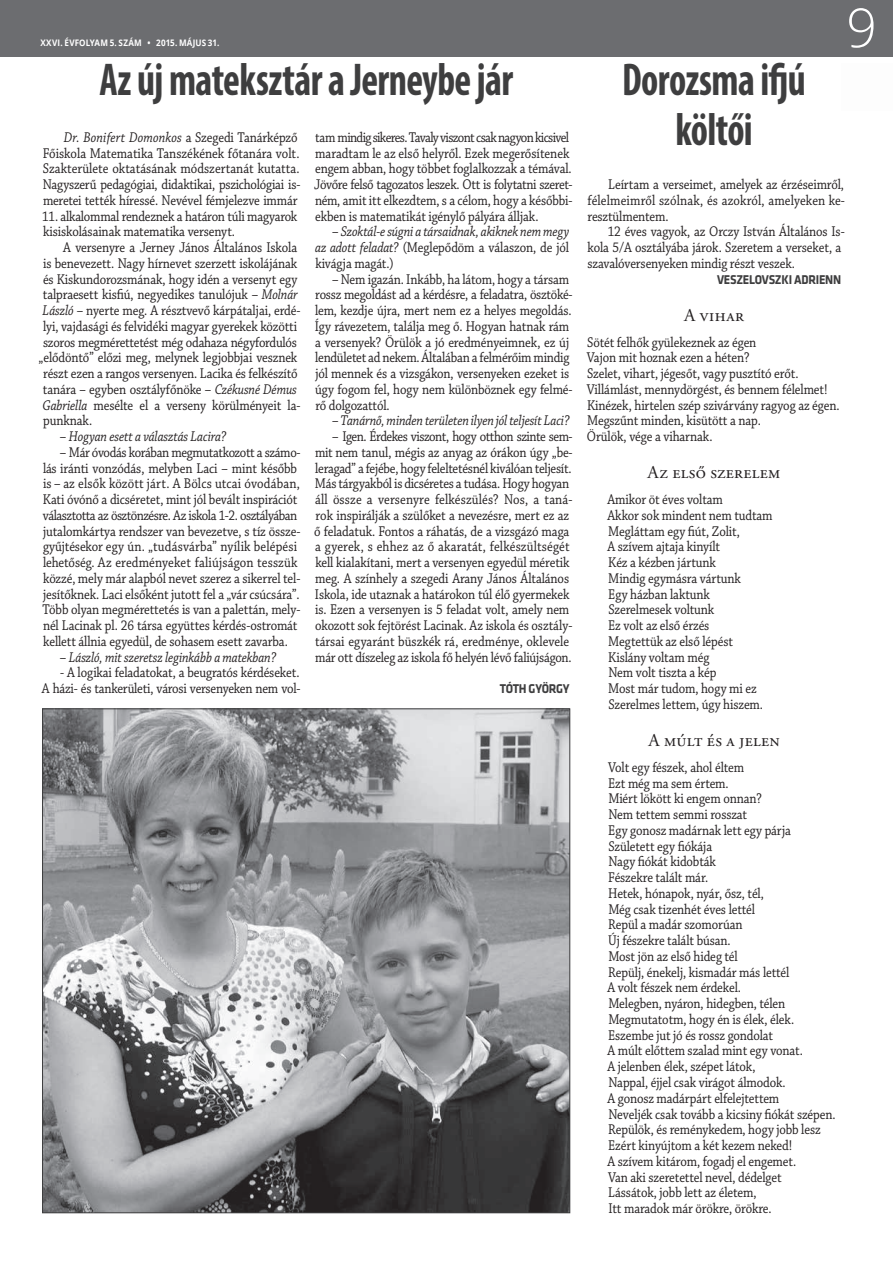
<style>
.page{position:relative;width:893px;height:1263px;background:#fff}
.page>*{position:absolute;margin:0;border:0;box-sizing:border-box;transform-origin:0 0}
.t1{font:300 54px "Open Sans";color:#fff}
.t2{font:700 condensed 46.2px/50.4px "Myriad Pro";letter-spacing:-.015em;color:#3e3e3f;text-align:center;scale:.86 1}
.t3{font:18px "Adobe Garamond Pro";letter-spacing:.015em;color:#231f20}
.t4{font:14.85px/15.8px "Chaparral Pro";letter-spacing:-.01em;color:#231f20;scale:.86 1}
.t5{font:italic 14.85px/15.8px "Chaparral Pro";letter-spacing:-.01em;color:#231f20;text-align:justify;scale:.86 1}
.t6{font:700 13.2px "Klavika";letter-spacing:-.02em;color:#3e3e3f;scale:.91 1}
.t7{font:700 9px "Open Sans";letter-spacing:.02em;color:#fff;scale:.9 1}
.s1{font-style:italic}
.s2{font-style:normal}
</style>
<div class="page">
<div style="left:0;top:0;width:893px;height:57px;background:#6c6d70"></div>
<img style="left:44px;top:711px;width:524px;height:500px">
<p class="t7" style="left:40px;top:36px;width:200px">XXVI. ÉVFOLYAM 5. SZÁM • 2015. MÁJUS 31.</p>
<h2 class="t2" style="left:100px;top:53px;width:482px">Az új mateksztár a Jerneybe jár</h2>
<p class="t4" style="left:43px;top:130px;width:301px;text-indent:21px"><span class="s1">Dr. Bonifert Domonkos</span> a Szegedi Tanárképző Főiskola Matematika Tanszékének főtanára volt.<br>Szakterülete oktatásának módszertanát kutatta.<br>Nagyszerű pedagógiai, didaktikai, pszichológiai is&shy;meretei tették híressé. Nevével fémjelezve immár</p>
<p class="t4" style="left:42px;top:209px;width:298px">11. alkalommal rendeznek a határon túli magyarok kisiskolásainak matematika versenyt.</p>
<p class="t4" style="left:63px;top:240px;width:274px">A versenyre a Jerney János Általános Iskola</p>
<p class="t4" style="left:43px;top:256px;width:297px">is benevezett. Nagy hírnevet szerzett iskolájának</p>
<p class="t4" style="left:43px;top:272px;width:297px">és Kiskundorozsmának, hogy idén a versenyt egy</p>
<p class="t4" style="left:43px;top:287px;width:298px">talpraesett kisfiú, negyedikes tanulójuk – <span class="s1">Molnár</span></p>
<p class="t4" style="left:43px;top:303px;width:301px"><span class="s1">László</span> – nyerte meg. A résztvevő kárpátaljai, erdé-</p>
<p class="t4" style="left:43px;top:319px;width:297px">lyi, vajdasági és felvidéki magyar gyerekek közötti</p>
<p class="t4" style="left:43px;top:335px;width:297px">szoros megmérettetést még odahaza négyfordulós</p>
<p class="t4" style="left:39px;top:350px;width:302px">„elődöntő” előzi meg, melynek legjobbjai vesznek</p>
<p class="t4" style="left:43px;top:366px;width:297px">részt ezen a rangos versenyen. Lacika és felkészítő</p>
<p class="t4" style="left:43px;top:382px;width:297px">tanára – egyben osztályfőnöke – <span class="s1">Czékusné Démus</span></p>
<p class="t4" style="left:42px;top:398px;width:301px"><span class="s1">Gabriella</span> mesélte el a verseny körülményeit la-</p>
<p class="t4" style="left:43px;top:413px;width:58px">punknak.</p>
<p class="t5" style="left:60px;top:429px;width:195px"><span class="s2">–</span> Hogyan esett a választás Lacira?</p>
<p class="t4" style="left:43px;top:445px;width:301px;text-indent:17px">– Már óvodás korában megmutatkozott a számo&shy;lás iránti vonzódás, melyben Laci – mint később is – az elsők között járt. A Bölcs utcai óvodában, Kati óvónő a dicséretet, mint jól bevált inspirációt választotta az ösztönzésre. Az iskola 1-2. osztályában jutalomkártya rendszer van bevezetve, s tíz össze&shy;gyűjtésekor egy ún. „tudásvárba” nyílik belépési lehetőség. Az eredményeket faliújságon tesszük közzé, mely már alapból nevet szerez a sikerrel tel&shy;jesítőknek. Laci elsőként jutott fel a „vár csúcsára”.<br>Több olyan megmérettetés is van a palettán, mely&shy;nél Lacinak pl. 26 társa együttes kérdés-ostromát kellett állnia egyedül, de sohasem esett zavarba.</p>
<p class="t5" style="left:60px;top:650px;width:253px"><span class="s2">–</span> László, mit szeretsz leginkább a matekban?</p>
<p class="t4" style="left:42px;top:665px;width:302px;text-align:right">- A logikai feladatokat, a beugratós kérdéseket.<br>A házi- és tankerületi, városi versenyeken nem vol-</p>
<p class="t4" style="left:314px;top:130px;width:302px">tam mindig sikeres. Tavaly viszont csak nagyon kicsivel maradtam le az első helyről. Ezek megerősítenek engem abban, hogy többet foglalkozzak a témával.<br>Jövőre felső tagozatos leszek. Ott is folytatni szeret&shy;ném, amit itt elkezdtem, s a célom, hogy a későbbi&shy;ekben is matematikát igénylő pályára álljak.</p>
<p class="t5" style="left:315px;top:224px;width:297px;text-indent:17px"><span class="s2">–</span> Szoktál-e súgni a társaidnak, akiknek nem megy az adott feladat? <span class="s2">(Meglepődöm a válaszon, de jól kivágja magát.)</span></p>
<p class="t4" style="left:315px;top:272px;width:301px;text-indent:17px">– Nem igazán. Inkább, ha látom, hogy a társam rossz megoldást ad a kérdésre, a feladatra, ösztöké&shy;lem, kezdje újra, mert nem ez a helyes megoldás.<br>Így rávezetem, találja meg ő. Hogyan hatnak rám a versenyek? Örülök a jó eredményeimnek, ez új lendületet ad nekem. Általában a felmérőim mindig jól mennek és a vizsgákon, versenyeken ezeket is úgy fogom fel, hogy nem különböznek egy felmé&shy;rő dolgozattól.</p>
<p class="t5" style="left:332px;top:413px;width:278px"><span class="s2">–</span> Tanárnő, minden területen ilyen jól teljesít Laci?</p>
<p class="t4" style="left:314px;top:429px;width:302px;text-indent:18px">– Igen. Érdekes viszont, hogy otthon szinte sem&shy;mit nem tanul, mégis az anyag az órákon úgy „be&shy;leragad” a fejébe, hogy feleltetésnél kiválóan teljesít.<br>Más tárgyakból is dicséretes a tudása. Hogy hogyan áll össze a versenyre felkészülés? Nos, a taná&shy;rok inspirálják a szülőket a nevezésre, mert ez az ő feladatuk. Fontos a ráhatás, de a vizsgázó maga a gyerek, s ehhez az ő akaratát, felkészültségét kell kialakítani, mert a versenyen egyedül méretik meg. A színhely a szegedi Arany János Általános Iskola, ide utaznak a határokon túl élő gyermekek is. Ezen a versenyen is 5 feladat volt, amely nem okozott sok fejtörést Lacinak. Az iskola és osztály&shy;társai egyaránt büszkék rá, eredménye, oklevele már ott díszeleg az iskola fő helyén lévő faliújságon.</p>
<p class="t6" style="left:500px;top:681px;width:78px">TÓTH GYÖRGY</p>
<h1 class="t1" style="left:846px;top:-9px;width:32px">9</h1>
<h2 class="t2" style="left:622px;top:53px;width:215px">Dorozsma ifjú költői</h2>
<p class="t4" style="left:587px;top:177px;width:301px;text-align:justify;text-indent:21px">Leírtam a verseimet, amelyek az érzéseimről, félelmeimről szólnak, és azokról, amelyeken ke&shy;resztülmentem.</p>
<p class="t4" style="left:587px;top:224px;width:301px;text-indent:20px">12 éves vagyok, az Orczy István Általános Is&shy;kola 5/A osztályába járok. Szeretem a verseket, a szavalóversenyeken mindig részt veszek.</p>
<p class="t6" style="left:717px;top:272px;width:138px">VESZELOVSZKI ADRIENN</p>
<p class="t3" style="left:684px;top:304px;width:61px">A vihar</p>
<p class="t4" style="left:587px;top:335px;width:295px">Sötét felhők gyülekeznek az égen<br>Vajon mit hoznak ezen a héten?<br>Szelet, vihart, jégesőt, vagy pusztító erőt.<br>Villámlást, mennydörgést, és bennem félelmet!<br>Kinézek, hirtelen szép szivárvány ragyog az égen.<br>Megszűnt minden, kisütött a nap.<br>Örülök, vége a viharnak.</p>
<p class="t3" style="left:648px;top:462px;width:134px">Az első szerelem</p>
<p class="t4" style="left:607px;top:492px;width:193px">Amikor öt éves voltam<br>Akkor sok mindent nem tudtam<br>Megláttam egy fiút, Zolit,<br>A szívem ajtaja kinyílt<br>Kéz a kézben jártunk<br>Mindig egymásra vártunk<br>Egy házban laktunk<br>Szerelmesek voltunk<br>Ez volt az első érzés<br>Megtettük az első lépést<br>Kislány voltam még<br>Nem volt tiszta a kép<br>Most már tudom, hogy mi ez<br>Szerelmes lettem, úgy hiszem.</p>
<p class="t3" style="left:648px;top:730px;width:133px">A múlt és a jelen</p>
<p class="t4" style="left:608px;top:760px;width:267px">Volt egy fészek, ahol éltem<br>Ezt még ma sem értem.<br>Miért lökött ki engem onnan?<br>Nem tettem semmi rosszat<br>Egy gonosz madárnak lett egy párja<br>Született egy fiókája<br>Nagy fiókát kidobták<br>Fészekre talált már.<br>Hetek, hónapok, nyár, ősz, tél,<br>Még csak tizenhét éves lettél<br>Repül a madár szomorúan<br>Új fészekre talált búsan.<br>Most jön az első hideg tél<br>Repülj, énekelj, kismadár más lettél<br>A volt fészek nem érdekel.<br>Melegben, nyáron, hidegben, télen<br>Megmutatotm, hogy én is élek, élek.<br>Eszembe jut jó és rossz gondolat<br>A múlt előttem szalad mint egy vonat.<br>A jelenben élek, szépet látok,<br>Nappal, éjjel csak virágot álmodok.<br>A gonosz madárpárt elfelejtettem<br>Neveljék csak tovább a kicsiny fiókát szépen.<br>Repülök, és reménykedem, hogy jobb lesz<br>Ezért kinyújtom a két kezem neked!<br>A szívem kitárom, fogadj el engemet.<br>Van aki szeretettel nevel, dédelget<br>Lássátok, jobb lett az életem,<br>Itt maradok már örökre, örökre.</p>
</div>
